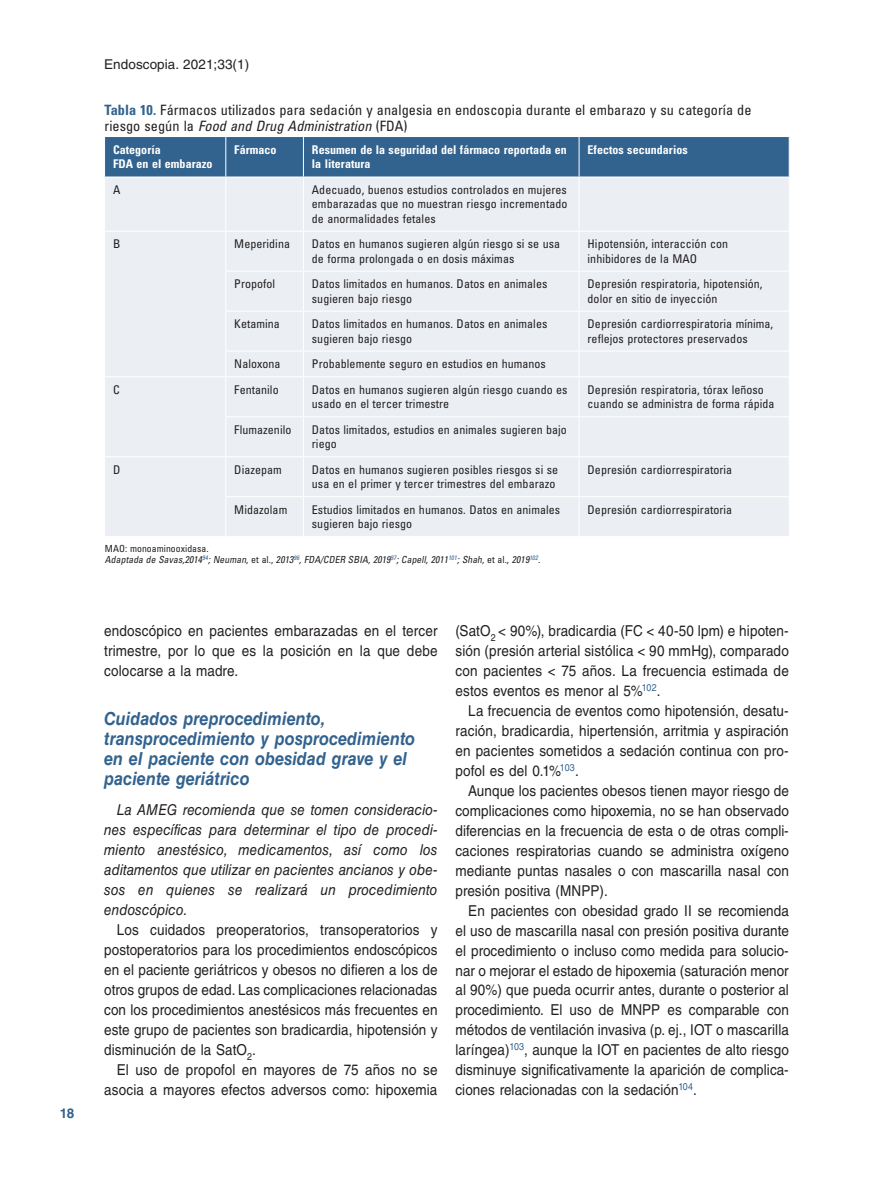
<style>
.page{position:relative;width:893px;height:1191px;background:#fff}
.page>*{position:absolute;margin:0;border:0;box-sizing:border-box;transform-origin:0 0}
.t1{font:italic 700 18px/20px "Helvetica LT Std";letter-spacing:.005em;color:#32628e;scale:.9 1}
.t2{font:15px/20px "Helvetica LT Std";letter-spacing:.005em;color:#231f20;text-align:justify;scale:.9 1}
.t3{font:italic 15px/20px "Helvetica LT Std";letter-spacing:.015em;color:#231f20;text-align:justify;scale:.9 1}
.t4{font:condensed 14.25px/16.5px "Univers LT Std";letter-spacing:.005em;color:#231f20}
.t5{font:13.5px "Helvetica LT Std";letter-spacing:.005em;color:#231f20}
.t6{font:700 13.5px "Helvetica LT Std";color:#32628e}
.t7{font:condensed 12px/14.2px "Univers LT Std";letter-spacing:.005em;color:#231f20}
.t8{font:700 condensed 12px/14.2px "Univers LT Std";letter-spacing:.005em;color:#fff}
.t9{font:italic condensed 9.75px/11.2px "Univers LT Std";color:#231f20}
.s1{font-weight:700;color:#32628e}
.s2{font-style:italic}
.s3{font-style:normal}
</style>
<div class="page">
<div style="left:105px;top:137px;width:684px;height:40px;background:#32628e"></div>
<div style="left:105px;top:178px;width:684px;height:358px;background:#ebeff4"></div>
<hr style="left:225px;top:137px;width:1px;height:40px;background:#fff">
<hr style="left:303px;top:137px;width:1px;height:40px;background:#fff">
<hr style="left:579px;top:137px;width:1px;height:40px;background:#fff">
<hr style="left:225px;top:177px;width:1px;height:54px;background:#fff">
<hr style="left:303px;top:177px;width:1px;height:54px;background:#fff">
<hr style="left:579px;top:177px;width:1px;height:54px;background:#fff">
<hr style="left:225px;top:232px;width:1px;height:39px;background:#fff">
<hr style="left:303px;top:232px;width:1px;height:39px;background:#fff">
<hr style="left:579px;top:232px;width:1px;height:39px;background:#fff">
<hr style="left:225px;top:271px;width:1px;height:40px;background:#fff">
<hr style="left:303px;top:271px;width:1px;height:40px;background:#fff">
<hr style="left:579px;top:271px;width:1px;height:40px;background:#fff">
<hr style="left:303px;top:311px;width:1px;height:40px;background:#fff">
<hr style="left:579px;top:311px;width:1px;height:40px;background:#fff">
<svg style="left:303px;top:352px;width:1px;height:24px"></svg>
<svg style="left:579px;top:352px;width:1px;height:24px"></svg>
<hr style="left:303px;top:377px;width:1px;height:39px;background:#fff">
<hr style="left:579px;top:377px;width:1px;height:39px;background:#fff">
<hr style="left:303px;top:417px;width:1px;height:39px;background:#fff">
<hr style="left:579px;top:417px;width:1px;height:39px;background:#fff">
<hr style="left:303px;top:457px;width:1px;height:39px;background:#fff">
<hr style="left:579px;top:457px;width:1px;height:39px;background:#fff">
<hr style="left:303px;top:497px;width:1px;height:39px;background:#fff">
<hr style="left:579px;top:497px;width:1px;height:39px;background:#fff">
<hr style="left:105px;top:231px;width:121px;height:1px;background:#fff">
<hr style="left:226px;top:231px;width:77px;height:1px;background:#fff">
<hr style="left:303px;top:231px;width:276px;height:1px;background:#fff">
<hr style="left:579px;top:231px;width:210px;height:1px;background:#fff">
<hr style="left:226px;top:271px;width:77px;height:1px;background:#fff">
<hr style="left:303px;top:271px;width:276px;height:1px;background:#fff">
<hr style="left:579px;top:271px;width:210px;height:1px;background:#fff">
<hr style="left:226px;top:351px;width:77px;height:1px;background:#fff">
<hr style="left:303px;top:351px;width:276px;height:1px;background:#fff">
<hr style="left:579px;top:351px;width:210px;height:1px;background:#fff">
<hr style="left:105px;top:376px;width:120px;height:1px;background:#fff">
<hr style="left:226px;top:376px;width:77px;height:1px;background:#fff">
<hr style="left:303px;top:376px;width:276px;height:1px;background:#fff">
<hr style="left:579px;top:376px;width:210px;height:1px;background:#fff">
<hr style="left:226px;top:416px;width:77px;height:1px;background:#fff">
<hr style="left:303px;top:416px;width:276px;height:1px;background:#fff">
<hr style="left:579px;top:416px;width:210px;height:1px;background:#fff">
<hr style="left:225px;top:497px;width:1px;height:39px;background:#fff">
<hr style="left:226px;top:311px;width:77px;height:1px;background:#fff">
<hr style="left:303px;top:311px;width:276px;height:1px;background:#fff">
<hr style="left:579px;top:311px;width:210px;height:1px;background:#fff">
<hr style="left:226px;top:496px;width:77px;height:1px;background:#fff">
<hr style="left:303px;top:496px;width:276px;height:1px;background:#fff">
<hr style="left:579px;top:496px;width:210px;height:1px;background:#fff">
<hr style="left:225px;top:311px;width:1px;height:40px;background:#fff">
<svg style="left:225px;top:351px;width:1px;height:26px"></svg>
<hr style="left:225px;top:377px;width:1px;height:40px;background:#fff">
<hr style="left:225px;top:417px;width:1px;height:39px;background:#fff">
<hr style="left:225px;top:457px;width:1px;height:40px;background:#fff">
<hr style="left:105px;top:456px;width:121px;height:1px;background:#fff">
<hr style="left:226px;top:456px;width:77px;height:1px;background:#fff">
<hr style="left:303px;top:456px;width:276px;height:1px;background:#fff">
<hr style="left:579px;top:456px;width:210px;height:1px;background:#fff">
<p class="t6" style="left:60px;top:1104px;width:16px">18</p>
<p class="t5" style="left:104px;top:57px;width:147px">Endoscopia. 2021;33(1)</p>
<p class="t4" style="left:105px;top:101px;width:649px"><span class="s1">Tabla 10.</span> Fármacos utilizados para sedación y analgesia en endoscopia durante el embarazo y su categoría de riesgo según la <span class="s2">Food and Drug Administration</span> (FDA)</p>
<p class="t8" style="left:113px;top:143px;width:101px">Categoría<br>FDA en el embarazo</p>
<p class="t8" style="left:234px;top:143px;width:44px">Fármaco</p>
<p class="t8" style="left:312px;top:143px;width:256px">Resumen de la seguridad del fármaco reportada en la literatura</p>
<p class="t8" style="left:588px;top:143px;width:102px">Efectos secundarios</p>
<p class="t7" style="left:113px;top:183px;width:9px">A</p>
<p class="t7" style="left:312px;top:183px;width:257px;text-align:justify">Adecuado, buenos estudios controlados en mujeres embarazadas que no muestran riesgo incrementado de anormalidades fetales</p>
<p class="t7" style="left:113px;top:237px;width:9px">B</p>
<p class="t7" style="left:234px;top:237px;width:57px">Meperidina</p>
<p class="t7" style="left:312px;top:237px;width:250px">Datos en humanos sugieren algún riesgo si se usa de forma prolongada o en dosis máximas</p>
<p class="t7" style="left:588px;top:237px;width:142px">Hipotensión, interacción con inhibidores de la MAO</p>
<p class="t7" style="left:234px;top:277px;width:43px">Propofol</p>
<p class="t7" style="left:312px;top:277px;width:237px">Datos limitados en humanos. Datos en animales sugieren bajo riesgo</p>
<p class="t7" style="left:588px;top:277px;width:176px">Depresión respiratoria, hipotensión, dolor en sitio de inyección</p>
<p class="t7" style="left:234px;top:317px;width:47px">Ketamina</p>
<p class="t7" style="left:312px;top:317px;width:237px">Datos limitados en humanos. Datos en animales sugieren bajo riesgo</p>
<p class="t7" style="left:588px;top:317px;width:187px">Depresión cardiorrespiratoria mínima, reflejos protectores preservados</p>
<p class="t7" style="left:234px;top:357px;width:48px">Naloxona</p>
<p class="t7" style="left:312px;top:357px;width:235px">Probablemente seguro en estudios en humanos</p>
<p class="t7" style="left:113px;top:382px;width:8px">C</p>
<p class="t7" style="left:234px;top:382px;width:46px">Fentanilo</p>
<p class="t7" style="left:312px;top:382px;width:257px">Datos en humanos sugieren algún riesgo cuando es usado en el tercer trimestre</p>
<p class="t7" style="left:588px;top:382px;width:188px">Depresión respiratoria, tórax leñoso cuando se administra de forma rápida</p>
<p class="t7" style="left:234px;top:422px;width:59px">Flumazenilo</p>
<p class="t7" style="left:312px;top:422px;width:257px">Datos limitados, estudios en animales sugieren bajo riego</p>
<p class="t7" style="left:113px;top:462px;width:9px">D</p>
<p class="t7" style="left:234px;top:462px;width:49px">Diazepam</p>
<p class="t7" style="left:312px;top:462px;width:248px">Datos en humanos sugieren posibles riesgos si se usa en el primer y tercer trimestres del embarazo</p>
<p class="t7" style="left:588px;top:462px;width:146px">Depresión cardiorrespiratoria</p>
<p class="t7" style="left:234px;top:502px;width:55px">Midazolam</p>
<p class="t7" style="left:312px;top:502px;width:250px">Estudios limitados en humanos. Datos en animales sugieren bajo riesgo</p>
<p class="t7" style="left:588px;top:502px;width:146px">Depresión cardiorrespiratoria</p>
<p class="t9" style="left:105px;top:543px;width:439px"><span class="s3">MAO: monoaminooxidasa.<br></span>Adaptada de Savas,2014<sup>94</sup>; Neuman, <span class="s3">e t a l . ,</span> 2013<sup>96</sup>, FDA/CDER SBIA, 2019<sup>97</sup>; Capell, 2011<sup>101</sup>; Shah, <span class="s3">e t a l . ,</span> 2019<sup>102</sup>.</p>
<p class="t2" style="left:104px;top:621px;width:372px">endoscópico en pacientes embarazadas en el tercer trimestre, por lo que es la posición en la que debe colocarse a la madre.</p>
<p class="t1" style="left:104px;top:709px;width:347px">Cuidados preprocedimiento, transprocedimiento y posprocedimiento en el paciente con obesidad grave y el paciente geriátrico</p>
<p class="t3" style="left:104px;top:800px;width:372px;text-indent:13px">La AMEG recomienda que se tomen consideracio&shy;nes específicas para determinar el tipo de procedi&shy;miento anestésico, medicamentos, así como los aditamentos que utilizar en pacientes ancianos y obe&shy;sos en quienes se realizará un procedimiento endoscópico.</p>
<p class="t2" style="left:104px;top:920px;width:372px;text-indent:13px">Los cuidados preoperatorios, transoperatorios y postoperatorios para los procedimientos endoscópicos en el paciente geriátricos y obesos no difieren a los de otros grupos de edad. Las complicaciones relacionadas con los procedimientos anestésicos más frecuentes en este grupo de pacientes son bradicardia, hipotensión y disminución de la SatO<sub>2</sub>.</p>
<p class="t2" style="left:104px;top:1060px;width:372px;text-align:right">El uso de propofol en mayores de 75 años no se asocia a mayores efectos adversos como: hipoxemia</p>
<p class="t2" style="left:455px;top:621px;width:372px">(SatO<sub>2</sub> &lt; 90%), bradicardia (FC &lt; 40-50 lpm) e hipoten&shy;sión (presión arterial sistólica &lt; 90 mmHg), comparado con pacientes &lt; 75 años. La frecuencia estimada de estos eventos es menor al 5%<sup>102</sup>.</p>
<p class="t2" style="left:455px;top:700px;width:372px;text-indent:13px">La frecuencia de eventos como hipotensión, desatu&shy;ración, bradicardia, hipertensión, arritmia y aspiración en pacientes sometidos a sedación continua con pro&shy;pofol es del 0.1%<sup>103</sup>.</p>
<p class="t2" style="left:455px;top:780px;width:372px;text-indent:13px">Aunque los pacientes obesos tienen mayor riesgo de complicaciones como hipoxemia, no se han observado diferencias en la frecuencia de esta o de otras compli&shy;caciones respiratorias cuando se administra oxígeno mediante puntas nasales o con mascarilla nasal con presión positiva (MNPP).</p>
<p class="t2" style="left:455px;top:900px;width:372px;text-indent:13px">En pacientes con obesidad grado II se recomienda el uso de mascarilla nasal con presión positiva durante el procedimiento o incluso como medida para solucio&shy;nar o mejorar el estado de hipoxemia (saturación menor al 90%) que pueda ocurrir antes, durante o posterior al procedimiento. El uso de MNPP es comparable con métodos de ventilación invasiva (p. ej., IOT o mascarilla laríngea)<sup>103</sup>, aunque la IOT en pacientes de alto riesgo disminuye significativamente la aparición de complica&shy;ciones relacionadas con la sedación<sup>104</sup>.</p>
</div>
